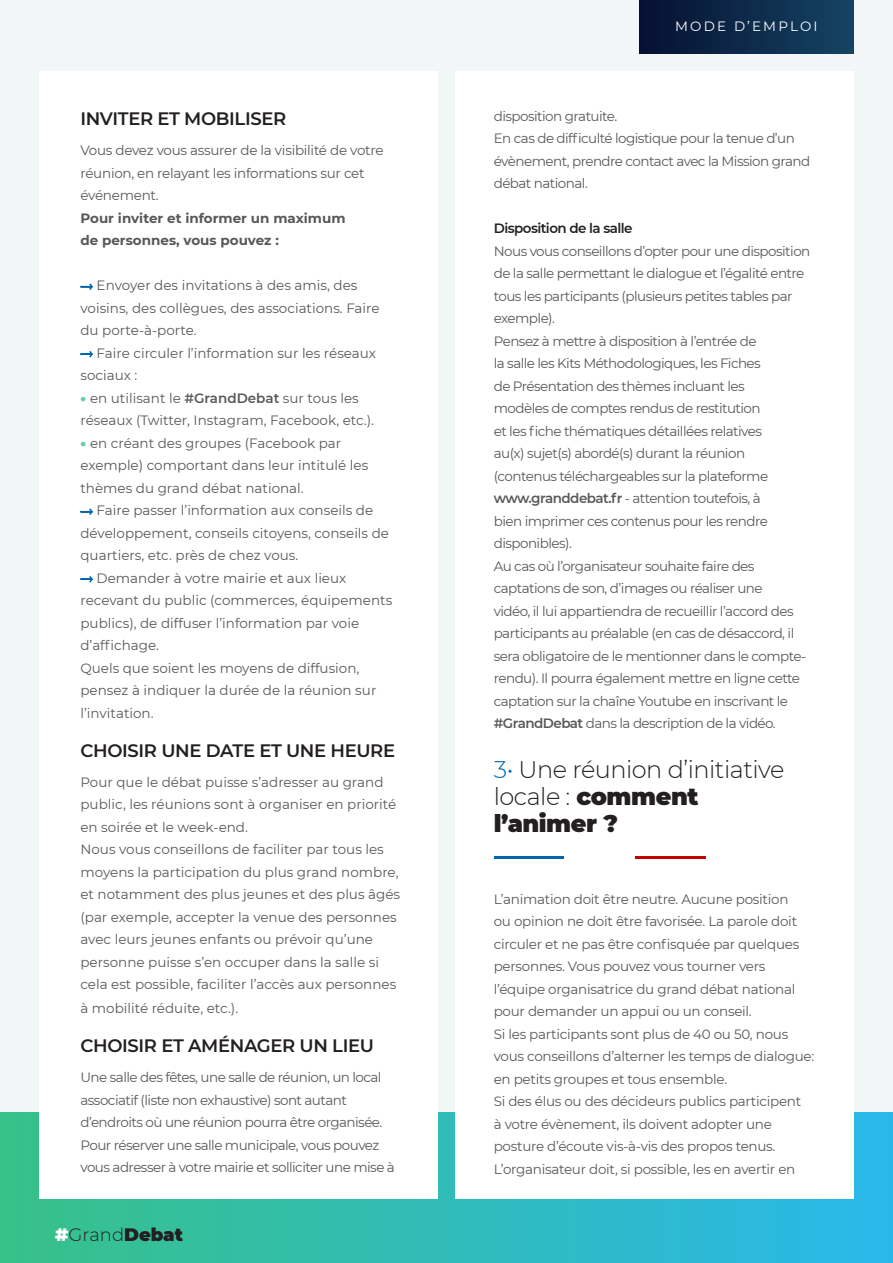
<style>
.page{position:relative;width:893px;height:1263px;background:#f3f6f7}
.page>*{position:absolute;margin:0;border:0;box-sizing:border-box;transform-origin:0 0}
.t1{font:300 24px/27px "Montserrat";letter-spacing:-.02em;color:#231f20}
.t2{font:600 18px "Montserrat";letter-spacing:-.02em;color:#231f20}
.t3{font:300 18px "Montserrat";color:#231f20}
.t4{font:13.5px/22.5px "Montserrat";letter-spacing:-.04em;color:#57585a}
.t5{font:13.5px/22.5px "Montserrat";color:#57585a}
.t6{font:13.5px/22.5px "Montserrat";letter-spacing:-.02em;color:#57585a}
.t7{font:700 13.5px "Montserrat";color:#57585a}
.t8{font:600 13.5px "Montserrat";letter-spacing:-.04em;color:#231f20}
.t9{font:13.5px "Montserrat";letter-spacing:.16em;color:#fff}
.s1{font-weight:900;color:#60cd9e}
.s2{font-weight:600}
.s3{font-weight:900;color:#fff}
.s4{font-weight:900}
.s5{color:#0066b3}
</style>
<div class="page">
<div style="left:0;top:1112px;width:893px;height:151px;background:linear-gradient(to right,#3dc38b,#2fb9ec)"></div>
<div style="left:39px;top:71px;width:398px;height:1127px;background:#fff"></div>
<div style="left:455px;top:71px;width:399px;height:1127px;background:#fff"></div>
<svg style="left:80px;top:283px;width:13px;height:7px"></svg>
<svg style="left:80px;top:351px;width:13px;height:7px"></svg>
<svg style="left:80px;top:508px;width:13px;height:7px"></svg>
<svg style="left:80px;top:576px;width:13px;height:7px"></svg>
<hr style="left:494px;top:856px;width:70px;height:3px;background:#0066b3">
<hr style="left:635px;top:856px;width:71px;height:3px;background:#c40000">
<div style="left:639px;top:0;width:215px;height:53px;background:linear-gradient(to right,#061032,#154463)"></div>
<p class="t2" style="left:80px;top:106px;width:207px">INVITER ET MOBILISER</p>
<p class="t6" style="left:80px;top:138px;width:305px">Vous devez vous assurer de la visibilité de votre réunion, en relayant les informations sur cet événement.</p>
<p class="t7" style="left:80px;top:208px;width:267px">Pour inviter et informer un maximum</p>
<p class="t7" style="left:80px;top:230px;width:200px">de personnes, vous pouvez :</p>
<p class="t5" style="left:80px;top:273px;width:301px;text-align:center">Envoyer des invitations à des amis, des voisins, des collègues, des associations. Faire</p>
<p class="t5" style="left:80px;top:318px;width:118px">du porte-à-porte.</p>
<p class="t5" style="left:80px;top:341px;width:297px;text-indent:16px">Faire circuler l’information sur les réseaux sociaux :</p>
<p class="t5" style="left:80px;top:386px;width:295px"><span class="s1">•</span> en utilisant le <span class="s2">#GrandDebat</span> sur tous les réseaux (Twitter, Instagram, Facebook, etc.).</p>
<p class="t5" style="left:80px;top:431px;width:289px"><span class="s1">•</span> en créant des groupes (Facebook par exemple) comportant dans leur intitulé les thèmes du grand débat national.</p>
<p class="t5" style="left:80px;top:498px;width:310px;text-indent:16px">Faire passer l’information aux conseils de développement, conseils citoyens, conseils de quartiers, etc. près de chez vous.</p>
<p class="t5" style="left:80px;top:566px;width:313px;text-indent:16px">Demander à votre mairie et aux lieux recevant du public (commerces, équipements publics), de diffuser l’information par voie d’affichage.</p>
<p class="t5" style="left:80px;top:656px;width:297px">Quels que soient les moyens de diffusion, pensez à indiquer la durée de la réunion sur l’invitation.</p>
<p class="t2" style="left:80px;top:737px;width:316px">CHOISIR UNE DATE ET UNE HEURE</p>
<p class="t5" style="left:80px;top:770px;width:317px">Pour que le débat puisse s’adresser au grand public, les réunions sont à organiser en priorité en soirée et le week-end.</p>
<p class="t5" style="left:80px;top:837px;width:321px">Nous vous conseillons de faciliter par tous les moyens la participation du plus grand nombre, et notamment des plus jeunes et des plus âgés (par exemple, accepter la venue des personnes avec leurs jeunes enfants ou prévoir qu’une personne puisse s’en occuper dans la salle si cela est possible, faciliter l’accès aux personnes</p>
<p class="t5" style="left:80px;top:996px;width:159px">à mobilité réduite, etc.).</p>
<p class="t2" style="left:80px;top:1033px;width:295px">CHOISIR ET AMÉNAGER UN LIEU</p>
<p class="t4" style="left:80px;top:1065px;width:303px">Une salle des fêtes, une salle de réunion, un local associatif (liste non exhaustive) sont autant</p>
<p class="t4" style="left:80px;top:1110px;width:303px">d’endroits où une réunion pourra être organisée.</p>
<p class="t4" style="left:80px;top:1133px;width:316px">Pour réserver une salle municipale, vous pouvez vous adresser à votre mairie et solliciter une mise à</p>
<p class="t3" style="left:55px;top:1222px;width:129px"><span class="s3">#</span>Grand<span class="s4">Debat</span></p>
<p class="t9" style="left:675px;top:17px;width:144px">MODE D’EMPLOI</p>
<p class="t4" style="left:494px;top:104px;width:125px">disposition gratuite.</p>
<p class="t4" style="left:494px;top:127px;width:318px">En cas de difficulté logistique pour la tenue d’un évènement, prendre contact avec la Mission grand</p>
<p class="t4" style="left:494px;top:172px;width:96px">débat national.</p>
<p class="t8" style="left:494px;top:219px;width:140px">Disposition de la salle</p>
<p class="t4" style="left:494px;top:239px;width:318px">Nous vous conseillons d’opter pour une disposition de la salle permettant le dialogue et l’égalité entre</p>
<p class="t4" style="left:494px;top:284px;width:300px">tous les participants (plusieurs petites tables par exemple).</p>
<p class="t4" style="left:494px;top:329px;width:276px">Pensez à mettre à disposition à l’entrée de la salle les Kits Méthodologiques, les Fiches de Présentation des thèmes incluant les modèles de comptes rendus de restitution et les fiche thématiques détaillées relatives au(x) sujet(s) abordé(s) durant la réunion (contenus téléchargeables sur la plateforme <span class="s2">www.granddebat.fr</span> - attention toutefois, à bien imprimer ces contenus pour les rendre disponibles).</p>
<p class="t4" style="left:494px;top:554px;width:314px">Au cas où l’organisateur souhaite faire des captations de son, d’images ou réaliser une<br>vidéo, il lui appartiendra de recueillir l’accord des participants au préalable (en cas de désaccord, il sera obligatoire de le mentionner dans le compte&shy;rendu). Il pourra également mettre en ligne cette captation sur la chaîne Youtube en inscrivant le <span class="s2">#GrandDebat</span> dans la description de la vidéo.</p>
<p class="t1" style="left:494px;top:755px;width:292px"><span class="s5">3•</span> Une réunion d’initiative locale : <span class="s4">comment l’animer ?</span></p>
<p class="t6" style="left:494px;top:887px;width:307px">L’animation doit être neutre. Aucune position ou opinion ne doit être favorisée. La parole doit circuler et ne pas être confisquée par quelques personnes. Vous pouvez vous tourner vers l’équipe organisatrice du grand débat national pour demander un appui ou un conseil.</p>
<p class="t6" style="left:494px;top:1022px;width:322px">Si les participants sont plus de 40 ou 50, nous vous conseillons d’alterner les temps de dialogue: en petits groupes et tous ensemble.</p>
<p class="t6" style="left:494px;top:1090px;width:309px">Si des élus ou des décideurs publics participent à votre évènement, ils doivent adopter une posture d’écoute vis-à-vis des propos tenus.<br>L’organisateur doit, si possible, les en avertir en</p>
</div>
